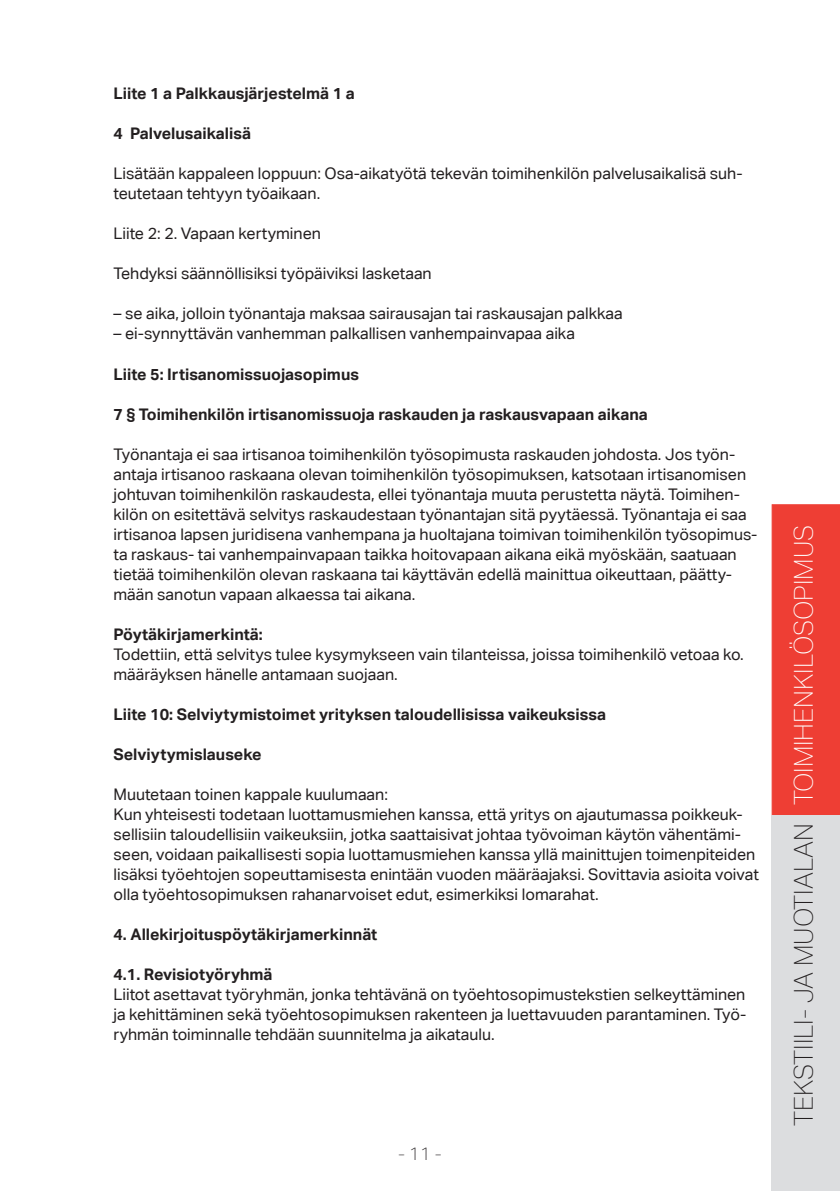
<style>
.page{position:relative;width:840px;height:1191px;background:#fff}
.page>*{position:absolute;margin:0;border:0;box-sizing:border-box;transform-origin:0 0}
.t1{font:100 26px "Aktiv Grotesk";color:#231f20}
.t2{font:100 18px "Aktiv Grotesk";color:#231f20}
.t3{font:16px/20px "Aktiv Grotesk";color:#231f20}
.t4{font:700 16px "Aktiv Grotesk";color:#231f20}
.s1{color:#fff}
</style>
<div class="page">
<div style="left:771px;top:504px;width:68px;height:311px;background:#ee3e34"></div>
<div style="left:771px;top:815px;width:68px;height:376px;background:#dcdddf"></div>
<p class="t4" style="left:113px;top:84px;width:243px">Liite 1 a Palkkausjärjestelmä 1 a</p>
<p class="t4" style="left:113px;top:124px;width:139px">4 Palvelusaikalisä</p>
<p class="t3" style="left:113px;top:164px;width:630px">Lisätään kappaleen loppuun: Osa-aikatyötä tekevän toimihenkilön palvelusaikalisä suh&shy;teutetaan tehtyyn työaikaan.</p>
<p class="t3" style="left:113px;top:224px;width:209px">Liite 2: 2. Vapaan kertyminen</p>
<p class="t3" style="left:113px;top:264px;width:319px">Tehdyksi säännöllisiksi työpäiviksi lasketaan</p>
<p class="t3" style="left:113px;top:304px;width:510px">– se aika, jolloin työnantaja maksaa sairausajan tai raskausajan palkkaa</p>
<p class="t3" style="left:113px;top:324px;width:462px">– ei-synnyttävän vanhemman palkallisen vanhempainvapaa aika</p>
<p class="t4" style="left:113px;top:364px;width:247px">Liite 5: Irtisanomissuojasopimus</p>
<p class="t4" style="left:113px;top:404px;width:535px">7 § Toimihenkilön irtisanomissuoja raskauden ja raskausvapaan aikana</p>
<p class="t3" style="left:113px;top:444px;width:645px">Työnantaja ei saa irtisanoa toimihenkilön työsopimusta raskauden johdosta. Jos työn&shy;antaja irtisanoo raskaana olevan toimihenkilön työsopimuksen, katsotaan irtisanomisen johtuvan toimihenkilön raskaudesta, ellei työnantaja muuta perustetta näytä. Toimihen&shy;kilön on esitettävä selvitys raskaudestaan työnantajan sitä pyytäessä. Työnantaja ei saa irtisanoa lapsen juridisena vanhempana ja huoltajana toimivan toimihenkilön työsopimus&shy;ta raskaus- tai vanhempainvapaan taikka hoitovapaan aikana eikä myöskään, saatuaan tietää toimihenkilön olevan raskaana tai käyttävän edellä mainittua oikeuttaan, päätty&shy;mään sanotun vapaan alkaessa tai aikana.</p>
<p class="t4" style="left:113px;top:624px;width:151px">Pöytäkirjamerkintä:</p>
<p class="t3" style="left:113px;top:644px;width:631px">Todettiin, että selvitys tulee kysymykseen vain tilanteissa, joissa toimihenkilö vetoaa ko. määräyksen hänelle antamaan suojaan.</p>
<p class="t4" style="left:113px;top:704px;width:493px">Liite 10: Selviytymistoimet yrityksen taloudellisissa vaikeuksissa</p>
<p class="t4" style="left:113px;top:744px;width:149px">Selviytymislauseke</p>
<p class="t3" style="left:113px;top:784px;width:646px">Muutetaan toinen kappale kuulumaan:<br>Kun yhteisesti todetaan luottamusmiehen kanssa, että yritys on ajautumassa poikkeuk&shy;sellisiin taloudellisiin vaikeuksiin, jotka saattaisivat johtaa työvoiman käytön vähentämi&shy;seen, voidaan paikallisesti sopia luottamusmiehen kanssa yllä mainittujen toimenpiteiden lisäksi työehtojen sopeuttamisesta enintään vuoden määräajaksi. Sovittavia asioita voivat olla työehtosopimuksen rahanarvoiset edut, esimerkiksi lomarahat.</p>
<p class="t4" style="left:113px;top:924px;width:265px">4. Allekirjoituspöytäkirjamerkinnät</p>
<p class="t4" style="left:113px;top:964px;width:160px">4.1. Revisiotyöryhmä</p>
<p class="t3" style="left:113px;top:984px;width:634px;text-align:justify">Liitot asettavat työryhmän, jonka tehtävänä on työehtosopimustekstien selkeyttäminen ja kehittäminen sekä työehtosopimuksen rakenteen ja luettavuuden parantaminen. Työ&shy;ryhmän toiminnalle tehdään suunnitelma ja aikataulu.</p>
<p class="t2" style="left:398px;top:1143px;width:45px">- 11 -</p>
<h1 class="t1" style="left:788px;top:1126px;width:603px;rotate:-90deg">TEKSTIILI- JA MUOTIALAN <span class="s1">TOIMIHENKILÖSOPIMUS</span></h1>
</div>
